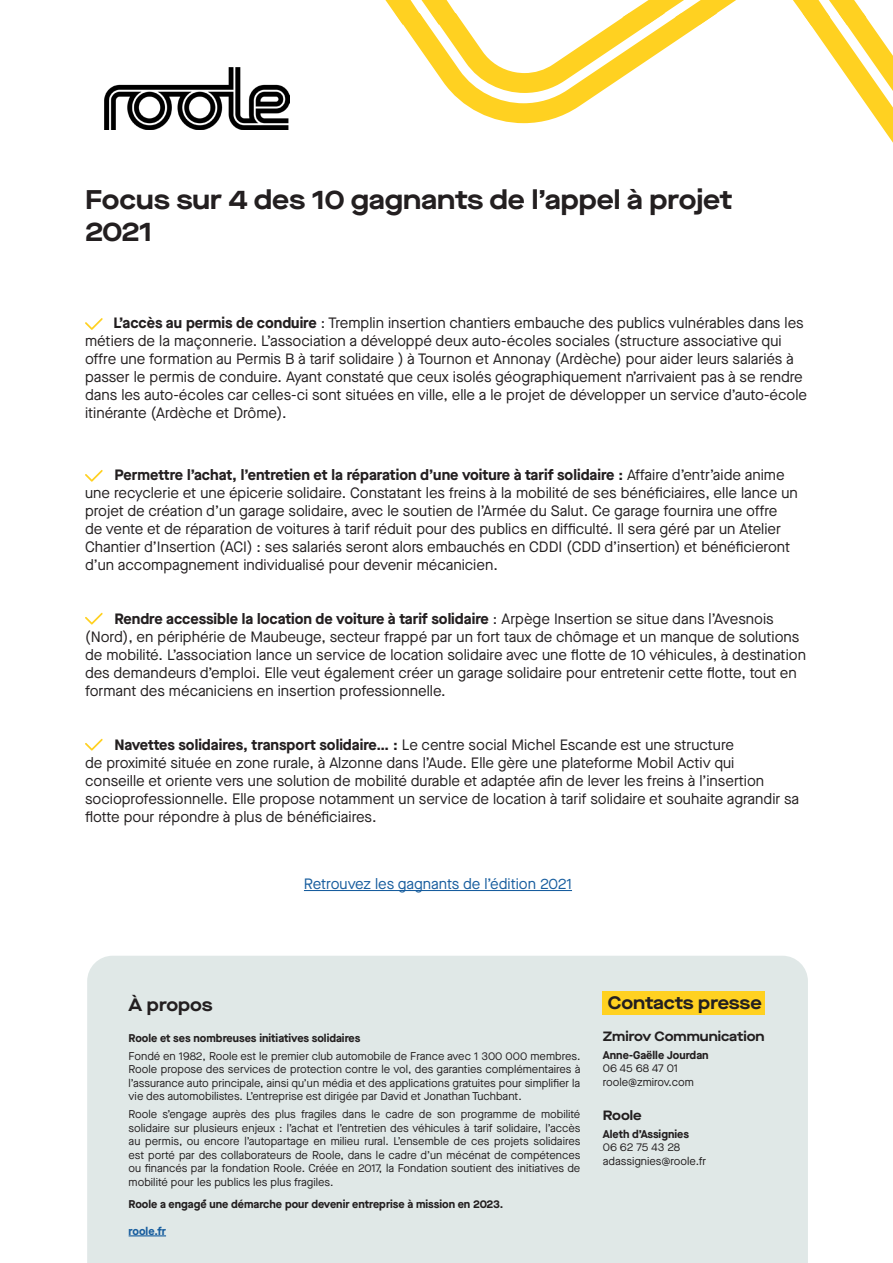
<style>
.page{position:relative;width:893px;height:1263px;background:#fff}
.page>*{position:absolute;margin:0;border:0;box-sizing:border-box;transform-origin:0 0}
.t1{font:700 expanded 27px/32.4px "Maison Neue";color:#231f20}
.t2{font:700 expanded 18px "Maison Neue";letter-spacing:-.01em;color:#231f20}
.t3{font:15px/18px "Maison Neue";color:#231f20}
.t4{font:15px "Maison Neue";color:#175d9e}
.t5{font:700 expanded 13.5px "Maison Neue";color:#231f20}
.t6{font:11.25px/13.5px "Maison Neue";color:#231f20;text-align:justify}
.t7{font:700 11.25px "Maison Neue";color:#231f20}
.t8{font:700 11.25px "Maison Neue";color:#175d9e}
.s1{font-weight:700}
</style>
<div class="page">
<div style="left:87px;top:956px;width:721px;height:307px;background:#e0e8e7"></div>
<div style="left:603px;top:991px;width:162px;height:24px;background:#ffd121"></div>
<hr style="left:129px;top:1235px;width:37px;height:1px;background:#175d9e">
<svg style="left:793px;top:0;width:100px;height:143px"></svg>
<svg style="left:385px;top:0;width:351px;height:123px"></svg>
<img style="left:104px;top:68px;width:185px;height:61px">
<hr style="left:304px;top:890px;width:268px;height:1px;background:#175d9e">
<svg style="left:85px;top:318px;width:17px;height:12px"></svg>
<svg style="left:85px;top:470px;width:17px;height:12px"></svg>
<svg style="left:85px;top:613px;width:17px;height:11px"></svg>
<svg style="left:85px;top:739px;width:17px;height:11px"></svg>
<p class="t1" style="left:85px;top:183px;width:649px">Focus sur 4 des 10 gagnants de l’appel à projet<br>2021</p>
<p class="t3" style="left:85px;top:314px;width:724px;text-indent:28px"><span class="s1">L’accès au permis de conduire</span> : Tremplin insertion chantiers embauche des publics vulnérables dans les métiers de la maçonnerie. L’association a développé deux auto-écoles sociales (structure associative qui offre une formation au Permis B à tarif solidaire ) à Tournon et Annonay (Ardèche) pour aider leurs salariés à passer le permis de conduire. Ayant constaté que ceux isolés géographiquement n’arrivaient pas à se rendre dans les auto-écoles car celles-ci sont situées en ville, elle a le projet de développer un service d’auto-école itinérante (Ardèche et Drôme).</p>
<p class="t3" style="left:85px;top:466px;width:714px;text-indent:30px"><span class="s1">Permettre l’achat, l’entretien et la réparation d’une voiture à tarif solidaire :</span> Affaire d’entr’aide anime une recyclerie et une épicerie solidaire. Constatant les freins à la mobilité de ses bénéficiaires, elle lance un projet de création d’un garage solidaire, avec le soutien de l’Armée du Salut. Ce garage fournira une offre de vente et de réparation de voitures à tarif réduit pour des publics en difficulté. Il sera géré par un Atelier Chantier d’Insertion (ACI) : ses salariés seront alors embauchés en CDDI (CDD d’insertion) et bénéficieront d’un accompagnement individualisé pour devenir mécanicien.</p>
<p class="t3" style="left:85px;top:610px;width:722px;text-indent:29px"><span class="s1">Rendre accessible la location de voiture à tarif solidaire</span> : Arpège Insertion se situe dans l’Avesnois (Nord), en périphérie de Maubeuge, secteur frappé par un fort taux de chômage et un manque de solutions de mobilité. L’association lance un service de location solidaire avec une flotte de 10 véhicules, à destination des demandeurs d’emploi. Elle veut également créer un garage solidaire pour entretenir cette flotte, tout en formant des mécaniciens en insertion professionnelle.</p>
<p class="t3" style="left:85px;top:736px;width:716px;text-indent:29px"><span class="s1">Navettes solidaires, transport solidaire… :</span> Le centre social Michel Escande est une structure<br>de proximité située en zone rurale, à Alzonne dans l’Aude. Elle gère une plateforme Mobil Activ qui<br>conseille et oriente vers une solution de mobilité durable et adaptée afin de lever les freins à l’insertion socioprofessionnelle. Elle propose notamment un service de location à tarif solidaire et souhaite agrandir sa flotte pour répondre à plus de bénéficiaires.</p>
<p class="t4" style="left:304px;top:873px;width:270px">Retrouvez les gagnants de l’édition 2021</p>
<p class="t2" style="left:129px;top:991px;width:86px">À propos</p>
<p class="t7" style="left:129px;top:1030px;width:233px">Roole et ses nombreuses initiatives solidaires</p>
<p class="t6" style="left:129px;top:1049px;width:453px">Fondé en 1982, Roole est le premier club automobile de France avec 1 300 000 membres.<br>Roole propose des services de protection contre le vol, des garanties complémentaires à l’assurance auto principale, ainsi qu’un média et des applications gratuites pour simplifier la vie des automobilistes. L’entreprise est dirigée par David et Jonathan Tuchbant.</p>
<p class="t6" style="left:129px;top:1107px;width:453px">Roole s’engage auprès des plus fragiles dans le cadre de son programme de mobilité solidaire sur plusieurs enjeux : l’achat et l’entretien des véhicules à tarif solidaire, l’accès au permis, ou encore l’autopartage en milieu rural. L’ensemble de ces projets solidaires est porté par des collaborateurs de Roole, dans le cadre d’un mécénat de compétences ou financés par la fondation Roole. Créée en 2017, la Fondation soutient des initiatives de mobilité pour les publics les plus fragiles.</p>
<p class="t7" style="left:129px;top:1195px;width:376px">Roole a engagé́une démarche pour devenir entreprise à mission en 2023.</p>
<p class="t8" style="left:129px;top:1222px;width:39px">roole.fr</p>
<p class="t2" style="left:608px;top:990px;width:155px">Contacts presse</p>
<p class="t5" style="left:603px;top:1027px;width:163px">Zmirov Communication</p>
<p class="t7" style="left:603px;top:1047px;width:107px">Anne-Gaëlle Jourdan</p>
<p class="t6" style="left:603px;top:1061px;width:77px">06 45 68 47 01</p>
<p class="t6" style="left:603px;top:1075px;width:93px">roole@zmirov.com</p>
<p class="t5" style="left:603px;top:1105px;width:40px">Roole</p>
<p class="t7" style="left:603px;top:1126px;width:88px">Aleth d’Assignies</p>
<p class="t6" style="left:603px;top:1140px;width:79px">06 62 75 43 28</p>
<p class="t6" style="left:603px;top:1154px;width:105px">adassignies@roole.fr</p>
</div>
